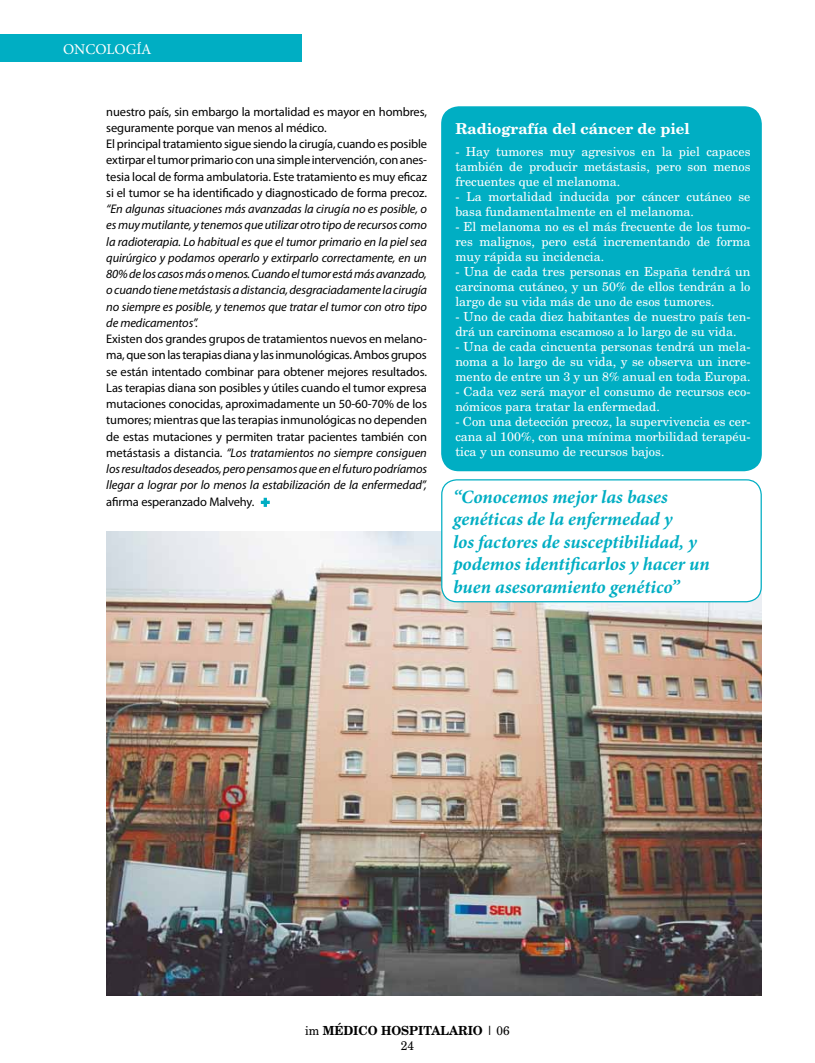
<style>
.page{position:relative;width:815px;height:1063px;background:#fff}
.page>*{position:absolute;margin:0;border:0;box-sizing:border-box;transform-origin:0 0}
.t1{font:italic 700 18.75px/22.5px "Minion Pro";color:#00aec3}
.t2{font:700 15px "New Brunswick";color:#fff}
.t3{font:15px "Minion Pro";letter-spacing:-.01em;color:#fff}
.t4{font:12.5px/16.2px "Myriad Pro";letter-spacing:-.01em;color:#000}
.t5{font:12.5px/15px "New Brunswick";color:#fff;text-align:justify}
.t6{font:italic 12.5px/16.2px "Myriad Pro";letter-spacing:-.01em;color:#000;text-align:justify}
.t7{font:700 12.5px/15px "New Brunswick";color:#000;text-align:center;scale:.95 1}
.s1{font-style:italic}
.s2{color:#00aec3}
.s3{font-weight:400}
</style>
<div class="page">
<div style="left:0;top:35px;width:302px;height:27px;background:#00aec3"></div>
<img style="left:106px;top:531px;width:656px;height:465px">
<svg style="left:260px;top:497px;width:10px;height:10px"></svg>
<div style="left:441px;top:106px;width:321px;height:365px;background:#00aec3;border-radius:18px"></div>
<div style="left:442px;top:480px;width:319px;height:122px;background:#fff;border-radius:15px"></div>
<div style="left:441px;top:479px;width:321px;height:123px;border:1px solid #00aec3;border-radius:15px"></div>
<p class="t3" style="left:63px;top:39px;width:90px">ONCOLOGÍA</p>
<p class="t4" style="left:106px;top:103px;width:322px">nuestro país, sin embargo la mortalidad es mayor en hombres, seguramente porque van menos al médico.<br>El principal tratamiento sigue siendo la cirugía, cuando es posible extirpar el tumor primario con una simple intervención, con anes&shy;tesia local de forma ambulatoria. Este tratamiento es muy eficaz si el tumor se ha identificado y diagnosticado de forma precoz.</p>
<p class="t6" style="left:106px;top:201px;width:322px">“En algunas situaciones más avanzadas la cirugía no es posible, o es muy mutilante, y tenemos que utilizar otro tipo de recursos como la radioterapia. Lo habitual es que el tumor primario en la piel sea quirúrgico y podamos operarlo y extirparlo correctamente, en un 80% de los casos más o menos. Cuando el tumor está más avanzado, o cuando tiene metástasis a distancia, desgraciadamente la cirugía no siempre es posible, y tenemos que tratar el tumor con otro tipo de medicamentos”.</p>
<p class="t4" style="left:106px;top:331px;width:322px;text-align:justify">Existen dos grandes grupos de tratamientos nuevos en melano&shy;ma, que son las terapias diana y las inmunológicas. Ambos grupos se están intentado combinar para obtener mejores resultados.<br>Las terapias diana son posibles y útiles cuando el tumor expresa mutaciones conocidas, aproximadamente un 50-60-70% de los tumores; mientras que las terapias inmunológicas no dependen de estas mutaciones y permiten tratar pacientes también con metástasis a distancia. <span class="s1">“Los tratamientos no siempre consiguen los resultados deseados, pero pensamos que en el futuro podríamos llegar a lograr por lo menos la estabilización de la enfermedad”, </span>afirma esperanzado Malvehy. <span class="s2">+</span></p>
<p class="t2" style="left:455px;top:119px;width:236px">Radiografía del cáncer de piel</p>
<p class="t5" style="left:455px;top:144px;width:297px">- Hay tumores muy agresivos en la piel capaces también de producir metástasis, pero son menos frecuentes que el melanoma.</p>
<p class="t5" style="left:455px;top:189px;width:297px">- La mortalidad inducida por cáncer cutáneo se basa fundamentalmente en el melanoma.</p>
<p class="t5" style="left:455px;top:219px;width:297px">- El melanoma no es el más frecuente de los tumo&shy;res malignos, pero está incrementando de forma muy rápida su incidencia.</p>
<p class="t5" style="left:455px;top:264px;width:297px">- Una de cada tres personas en España tendrá un carcinoma cutáneo, y un 50% de ellos tendrán a lo largo de su vida más de uno de esos tumores.</p>
<p class="t5" style="left:455px;top:309px;width:297px">- Uno de cada diez habitantes de nuestro país ten&shy;drá un carcinoma escamoso a lo largo de su vida.</p>
<p class="t5" style="left:455px;top:339px;width:297px">- Una de cada cincuenta personas tendrá un mela&shy;noma a lo largo de su vida, y se observa un incre&shy;mento de entre un 3 y un 8% anual en toda Europa.</p>
<p class="t5" style="left:455px;top:384px;width:297px">- Cada vez será mayor el consumo de recursos eco&shy;nómicos para tratar la enfermedad.</p>
<p class="t5" style="left:455px;top:414px;width:297px">- Con una detección precoz, la supervivencia es cer&shy;cana al 100%, con una mínima morbilidad terapéu&shy;tica y un consumo de recursos bajos.</p>
<h1 class="t1" style="left:453px;top:485px;width:258px">“Conocemos mejor las bases genéticas de la enfermedad y<br>los factores de susceptibilidad, y podemos identificarlos y hacer un buen asesoramiento genético”</h1>
<p class="t7" style="left:305px;top:1023px;width:217px"><span class="s3">im</span> MÉDICO HOSPITALARIO <span class="s3">| 06<br>24</span></p>
</div>
